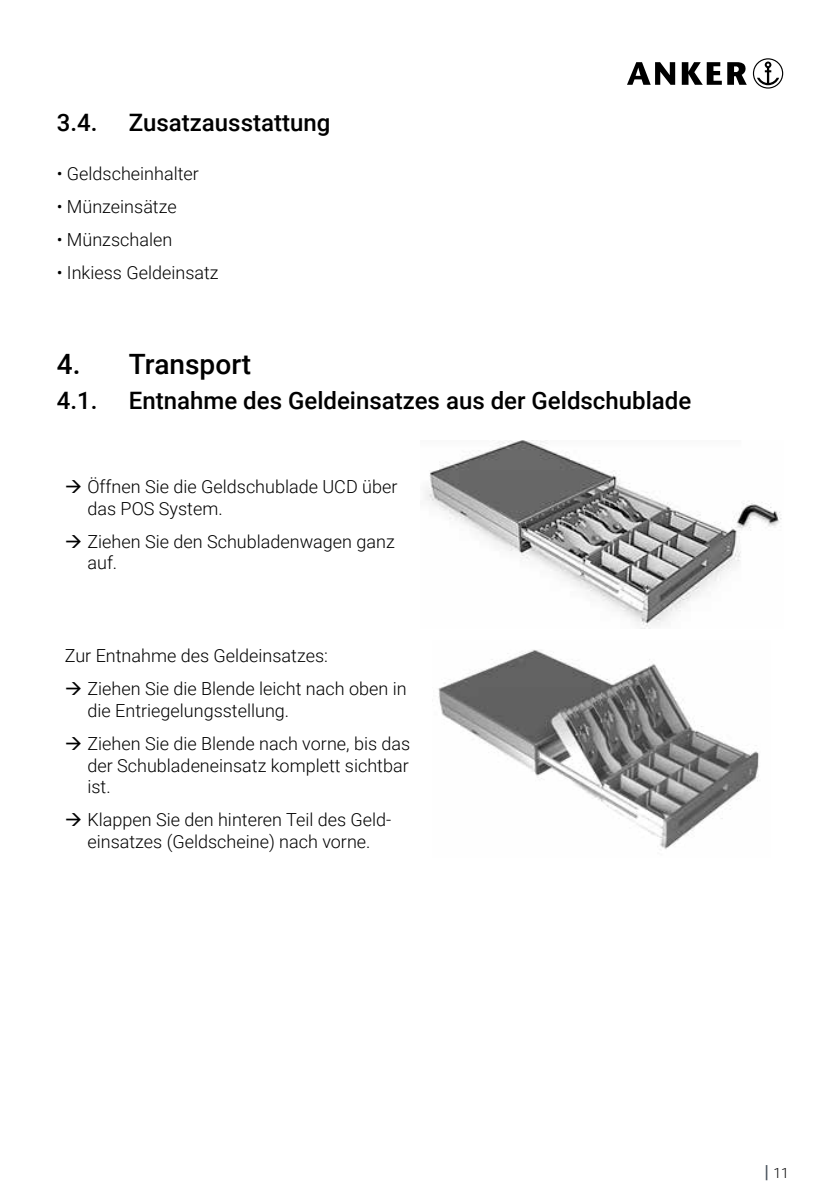
<style>
.page{position:relative;width:840px;height:1191px;background:#fff}
.page>*{position:absolute;margin:0;border:0;box-sizing:border-box;transform-origin:0 0}
.t1{font:500 28px "Roboto";color:#000}
.t2{font:500 24px "Roboto";color:#000}
.t3{font:300 18px/21.6px "Roboto";color:#000}
.t4{font:300 14px "Roboto";color:#000}
.s1{font-weight:500;font-size:18px;color:#4b545e}
</style>
<div class="page">
<svg style="left:752px;top:58px;width:30px;height:31px"></svg>
<svg style="left:627px;top:62px;width:47px;height:23px"></svg>
<svg style="left:681px;top:62px;width:65px;height:23px"></svg>
<img style="left:425px;top:440px;width:357px;height:188px">
<img style="left:438px;top:650px;width:321px;height:199px">
<h2 class="t2" style="left:57px;top:106px;width:42px">3.4.</h2>
<h2 class="t2" style="left:129px;top:106px;width:203px">Zusatzausstattung</h2>
<p class="t3" style="left:57px;top:162px;width:144px">• Geldscheinhalter</p>
<p class="t3" style="left:57px;top:195px;width:121px">• Münzeinsätze</p>
<p class="t3" style="left:57px;top:228px;width:117px">• Münzschalen</p>
<p class="t3" style="left:57px;top:261px;width:163px">• Inkiess Geldeinsatz</p>
<h1 class="t1" style="left:57px;top:344px;width:196px">4. Transport</h1>
<h2 class="t2" style="left:57px;top:383px;width:42px">4.1.</h2>
<h2 class="t2" style="left:129px;top:383px;width:563px">Entnahme des Geldeinsatzes aus der Geldschublade</h2>
<p class="t3" style="left:87px;top:475px;width:311px;text-indent:-23px">→ Öffnen Sie die Geldschublade UCD über das POS System.</p>
<p class="t3" style="left:87px;top:530px;width:309px;text-indent:-23px">→ Ziehen Sie den Schubladenwagen ganz auf.</p>
<p class="t3" style="left:65px;top:644px;width:264px">Zur Entnahme des Geldeinsatzes:</p>
<p class="t3" style="left:87px;top:677px;width:320px;text-indent:-23px">→ Ziehen Sie die Blende leicht nach oben in die Entriegelungsstellung.</p>
<p class="t3" style="left:87px;top:732px;width:324px;text-align:justify;text-indent:-23px">→ Ziehen Sie die Blende nach vorne, bis das der Schubladeneinsatz komplett sichtbar ist.</p>
<p class="t3" style="left:65px;top:808px;width:328px;text-align:center">→ Klappen Sie den hinteren Teil des Geld&shy;einsatzes (Geldscheine) nach vorne.</p>
<p class="t4" style="left:764px;top:1163px;width:26px"><span class="s1">|</span> 11</p>
</div>
